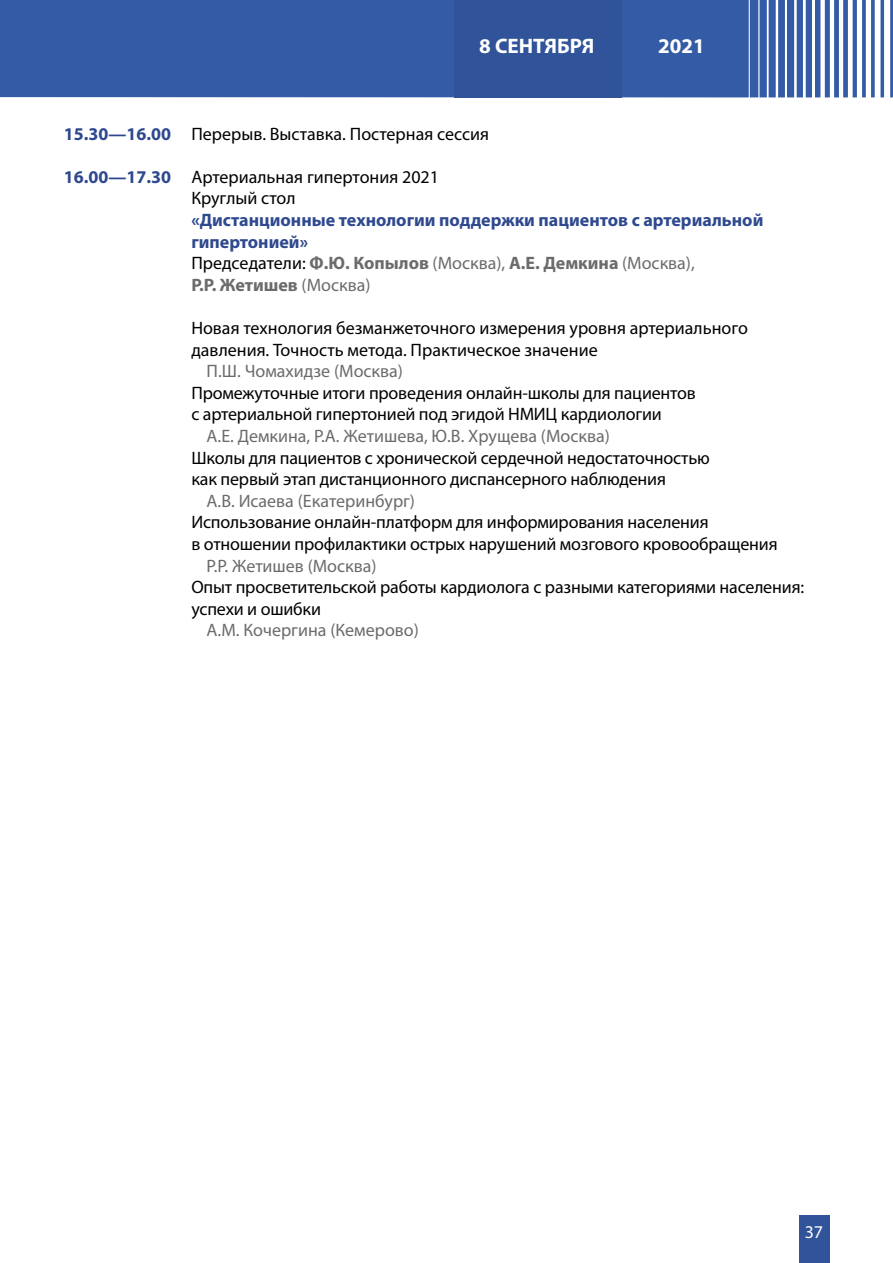
<style>
.page{position:relative;width:893px;height:1263px;background:#fff}
.page>*{position:absolute;margin:0;border:0;box-sizing:border-box;transform-origin:0 0}
.t1{font:700 21px "Myriad Pro";color:#fff}
.t2{font:18px/21.6px "Myriad Pro";letter-spacing:-.01em;color:#000}
.t3{font:700 18px/21.6px "Myriad Pro";color:#2f498f}
.t4{font:18px "Myriad Pro";color:#6b6b6b}
.t5{font:18px "Myriad Pro";color:#fff}
.s1{font-weight:700;color:#2f498f}
.s2{font-weight:400;color:#000}
.s3{color:#6b6b6b}
.s4{font-weight:400;color:#6b6b6b}
</style>
<div class="page">
<svg style="left:0;top:0;width:893px;height:97px;background:#4267ac"></svg>
<div style="left:454px;top:0;width:168px;height:97px;background:#30539a"></div>
<div style="left:799px;top:1215px;width:30px;height:48px;background:#30539a"></div>
<p class="t1" style="left:479px;top:33px;width:117px">8 СЕНТЯБРЯ</p>
<p class="t1" style="left:658px;top:33px;width:48px">2021</p>
<p class="t2" style="left:64px;top:122px;width:427px"><span class="s1">15.30—16.00</span> Перерыв. Выставка. Постерная сессия</p>
<p class="t2" style="left:191px;top:166px;width:249px;text-indent:-128px"><span class="s1">16.00—17.30</span> Артериальная гипертония 2021<br>Круглый стол</p>
<p class="t3" style="left:191px;top:208px;width:574px">«Дистанционные технологии поддержки пациентов с артериальной гипертонией»<br><span class="s2">Председатели:</span> <span class="s3">Ф.Ю. Копылов</span> <span class="s4">(Москва),</span> <span class="s3">А.Е. Демкина</span> <span class="s4">(Москва),<br></span><span class="s3">Р.Р. Жетишев</span> <span class="s4">(Москва)</span></p>
<p class="t2" style="left:191px;top:317px;width:558px">Новая технология безманжеточного измерения уровня артериального давления. Точность метода. Практическое значение</p>
<p class="t4" style="left:207px;top:360px;width:198px">П.Ш. Чомахидзе (Москва)</p>
<p class="t2" style="left:191px;top:382px;width:506px">Промежуточные итоги проведения онлайн-школы для пациентов с артериальной гипертонией под эгидой НМИЦ кардиологии</p>
<p class="t4" style="left:207px;top:425px;width:405px">А.Е. Демкина, Р.А. Жетишева, Ю.В. Хрущева (Москва)</p>
<p class="t2" style="left:191px;top:446px;width:520px">Школы для пациентов с хронической сердечной недостаточностью как первый этап дистанционного диспансерного наблюдения</p>
<p class="t4" style="left:207px;top:490px;width:210px">А.В. Исаева (Екатеринбург)</p>
<p class="t2" style="left:191px;top:511px;width:588px">Использование онлайн-платформ для информирования населения<br>в отношении профилактики острых нарушений мозгового кровообращения</p>
<p class="t4" style="left:207px;top:554px;width:172px">Р.Р. Жетишев (Москва)</p>
<p class="t2" style="left:191px;top:576px;width:614px">Опыт просветительской работы кардиолога с разными категориями населения: успехи и ошибки</p>
<p class="t4" style="left:207px;top:619px;width:214px">А.М. Кочергина (Кемерово)</p>
<p class="t5" style="left:805px;top:1220px;width:20px">37</p>
</div>
